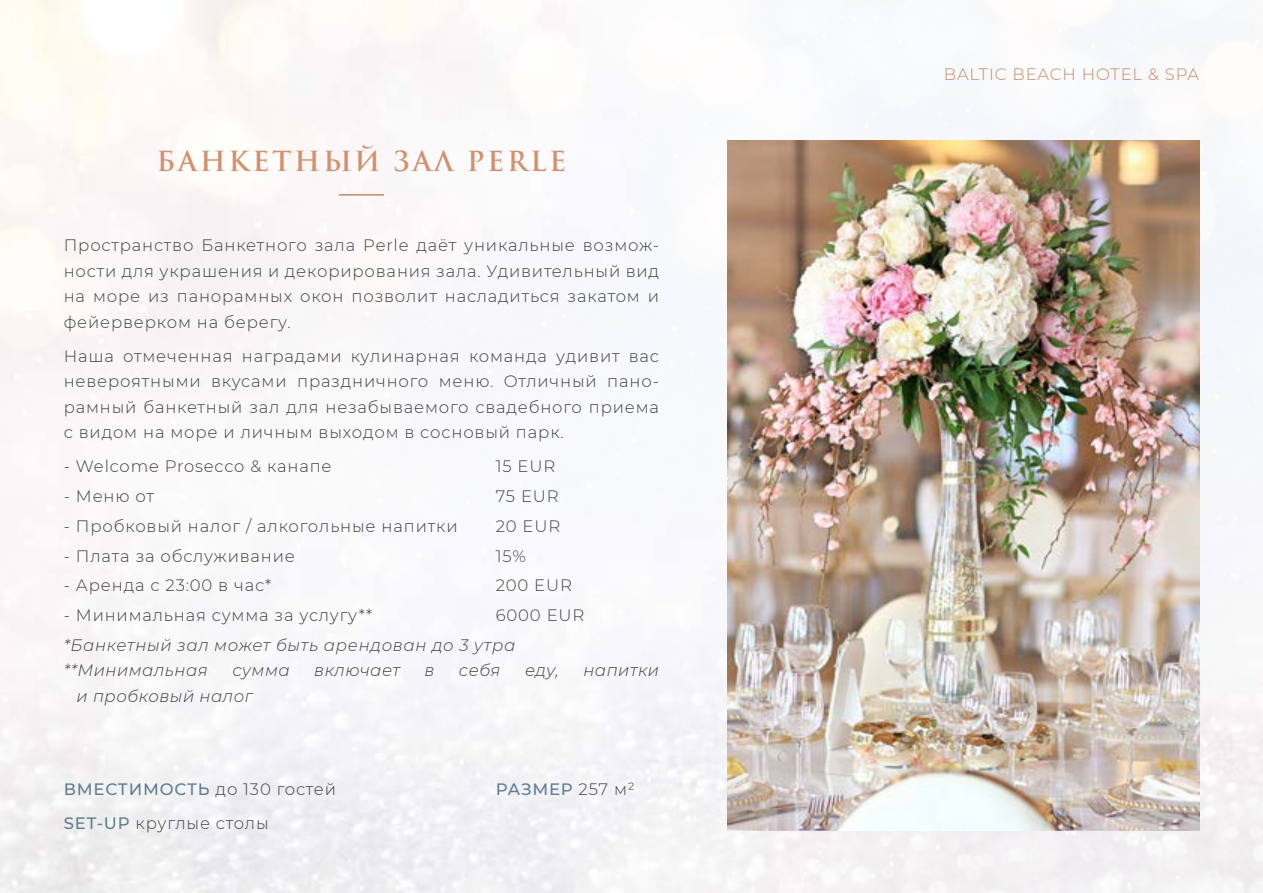
<style>
.page{position:relative;width:1263px;height:893px;background:#fff}
.page>*{position:absolute;margin:0;border:0;box-sizing:border-box;transform-origin:0 0}
.t1{font:600 27px "Trajan Pro 3";letter-spacing:.1em;color:#d2916e}
.t2{font:300 16.5px/25.5px "Montserrat";letter-spacing:.05em;color:#414042;text-align:justify}
.t3{font:italic 300 16.5px/25.5px "Montserrat";letter-spacing:.03em;color:#414042}
.t4{font:500 16.5px "Montserrat";letter-spacing:.05em;color:#5e7d94}
.t5{font:300 16.5px "Montserrat";letter-spacing:.05em;color:#c48a69}
.s1{font-weight:300;color:#414042}
.s2{font-weight:500;color:#5e7d94}
</style>
<div class="page">
<img style="left:0;top:1px;width:1263px;height:892px">
<hr style="left:339px;top:194px;width:45px;height:2px;background:#c48a69">
<img style="left:727px;top:141px;width:473px;height:689px">
<h1 class="t1" style="left:157px;top:141px;width:411px">БАНКЕТНЫЙ ЗАЛ PERLE</h1>
<p class="t2" style="left:64px;top:232px;width:597px">Пространство Банкетного зала Perle даёт уникальные возмож&shy;ности для украшения и декорирования зала. Удивительный вид на море из панорамных окон позволит насладиться закатом и фейерверком на берегу.</p>
<p class="t2" style="left:64px;top:343px;width:597px">Наша отмеченная наградами кулинарная команда удивит вас невероятными вкусами праздничного меню. Отличный пано&shy;рамный банкетный зал для незабываемого свадебного приема с видом на море и личным выходом в сосновый парк.</p>
<p class="t2" style="left:64px;top:453px;width:269px">- Welcome Prosecco &amp; канапе</p>
<p class="t2" style="left:496px;top:453px;width:61px">15 EUR</p>
<p class="t2" style="left:64px;top:483px;width:92px">- Меню от</p>
<p class="t2" style="left:496px;top:483px;width:64px">75 EUR</p>
<p class="t2" style="left:64px;top:513px;width:395px">- Пробковый налог / алкогольные напитки</p>
<p class="t2" style="left:496px;top:513px;width:66px">20 EUR</p>
<p class="t2" style="left:64px;top:542px;width:233px">- Плата за обслуживание</p>
<p class="t2" style="left:496px;top:542px;width:31px">15%</p>
<p class="t2" style="left:64px;top:572px;width:209px">- Аренда с 23:00 в час*</p>
<p class="t2" style="left:496px;top:572px;width:78px">200 EUR</p>
<p class="t2" style="left:64px;top:602px;width:310px">- Минимальная сумма за услугу**</p>
<p class="t2" style="left:496px;top:602px;width:90px">6000 EUR</p>
<p class="t3" style="left:64px;top:632px;width:453px">*Банкетный зал может быть арендован до 3 утра **Минимальная</p>
<p class="t3" style="left:232px;top:657px;width:59px">сумма</p>
<p class="t3" style="left:314px;top:657px;width:87px">включает</p>
<p class="t3" style="left:425px;top:657px;width:11px">в</p>
<p class="t3" style="left:459px;top:657px;width:43px">себя</p>
<p class="t3" style="left:525px;top:657px;width:35px">еду,</p>
<p class="t3" style="left:583px;top:657px;width:77px">напитки</p>
<p class="t3" style="left:77px;top:683px;width:177px">и пробковый налог</p>
<p class="t4" style="left:64px;top:778px;width:274px">ВМЕСТИМОСТЬ <span class="s1">до 130 гостей</span></p>
<p class="t4" style="left:496px;top:778px;width:141px">РАЗМЕР <span class="s1">257 м²</span></p>
<p class="t2" style="left:64px;top:810px;width:206px"><span class="s2">SET-UP</span> круглые столы</p>
<p class="t5" style="left:944px;top:63px;width:257px">BALTIC BEACH HOTEL &amp; SPA</p>
</div>
